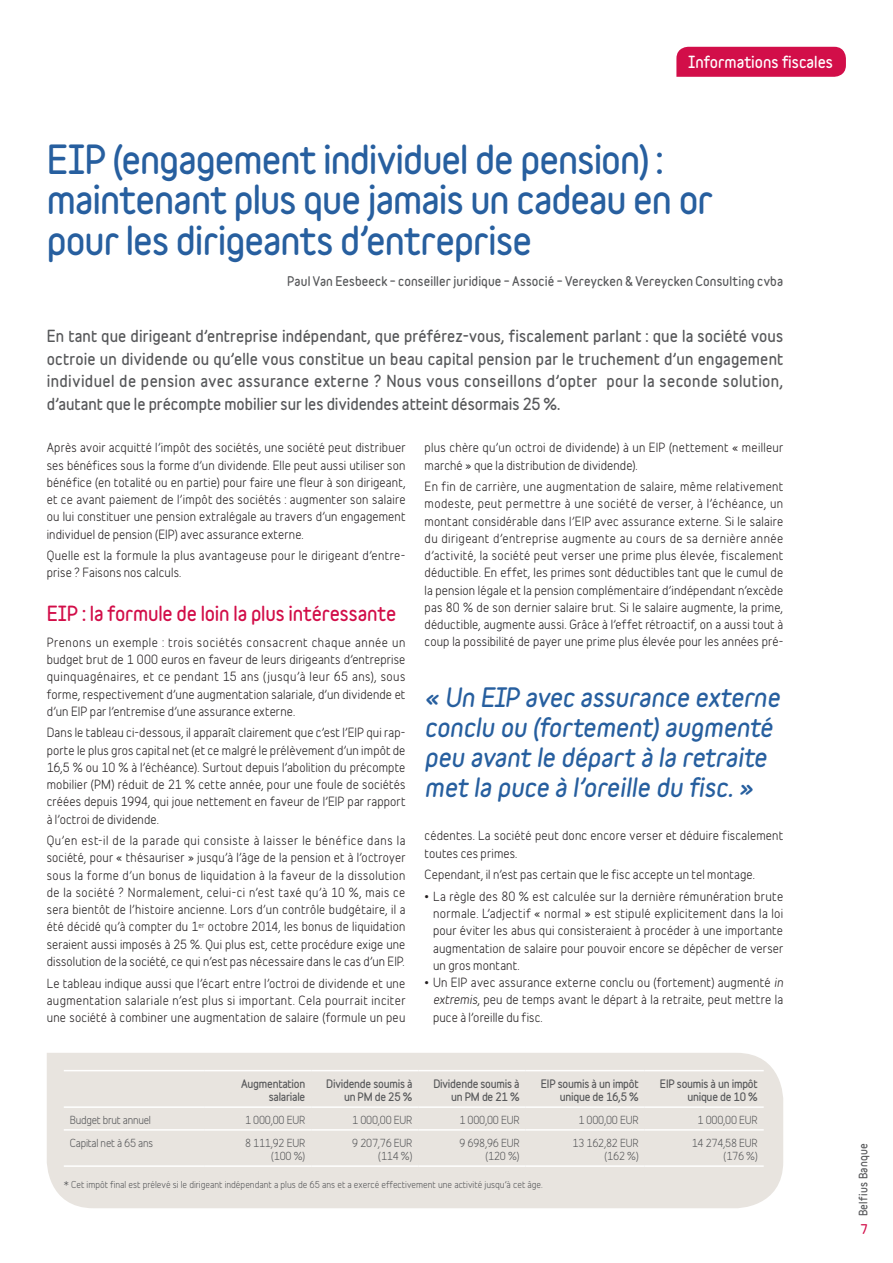
<style>
.page{position:relative;width:893px;height:1263px;background:#fff}
.page>*{position:absolute;margin:0;border:0;box-sizing:border-box;transform-origin:0 0}
.t1{font:700 36px/40.5px "Belfius Normal";letter-spacing:-.025em;color:#275f9f}
.t2{font:italic 700 24px/30px "Belfius Normal";color:#275f9f}
.t3{font:700 18.75px "Belfius Normal";color:#d20e49}
.t4{font:700 15px/22.5px "Belfius Alternative";color:#57585a;text-align:justify}
.t5{font:700 15px "Belfius Normal";color:#fff}
.t6{font:12px/17.2px "Belfius Alternative";letter-spacing:.015em;color:#231f20;text-align:justify}
.t7{font:700 12px "Belfius Normal";letter-spacing:.01em;color:#57585a}
.t8{font:700 12px "Belfius Normal";color:#d20e49}
.t9{font:10.5px/13.5px "Belfius Alternative";letter-spacing:-.02em;color:#57585a;text-align:right}
.t10{font:700 10.5px/13.5px "Belfius Alternative";letter-spacing:-.02em;color:#57585a;text-align:right}
.t11{font:700 10.5px "Belfius Normal";letter-spacing:.025em;color:#57585a}
.t12{font:9px "Belfius Alternative";color:#57585a}
.s1{font-style:italic}
</style>
<div class="page">
<div style="left:676px;top:47px;width:170px;height:30px;background:#d20e49"></div>
<div style="left:47px;top:1053px;width:736px;height:155px;background:#e8e4df"></div>
<hr style="left:64px;top:1070px;width:140px;height:1px;background:#fff">
<hr style="left:204px;top:1070px;width:107px;height:1px;background:#fff">
<hr style="left:311px;top:1070px;width:107px;height:1px;background:#fff">
<hr style="left:418px;top:1070px;width:108px;height:1px;background:#fff">
<hr style="left:526px;top:1070px;width:119px;height:1px;background:#fff">
<hr style="left:645px;top:1070px;width:119px;height:1px;background:#fff">
<hr style="left:64px;top:1106px;width:140px;height:2px;background:#fff">
<hr style="left:204px;top:1106px;width:107px;height:2px;background:#fff">
<hr style="left:311px;top:1106px;width:107px;height:2px;background:#fff">
<hr style="left:418px;top:1106px;width:108px;height:2px;background:#fff">
<hr style="left:526px;top:1106px;width:119px;height:2px;background:#fff">
<hr style="left:645px;top:1106px;width:119px;height:2px;background:#fff">
<hr style="left:64px;top:1129px;width:140px;height:1px;background:#fff">
<hr style="left:204px;top:1129px;width:107px;height:1px;background:#fff">
<hr style="left:311px;top:1129px;width:107px;height:1px;background:#fff">
<hr style="left:418px;top:1129px;width:108px;height:1px;background:#fff">
<hr style="left:526px;top:1129px;width:119px;height:1px;background:#fff">
<hr style="left:645px;top:1129px;width:119px;height:1px;background:#fff">
<hr style="left:64px;top:1165px;width:140px;height:2px;background:#fff">
<hr style="left:204px;top:1165px;width:107px;height:2px;background:#fff">
<hr style="left:311px;top:1165px;width:107px;height:2px;background:#fff">
<hr style="left:418px;top:1165px;width:108px;height:2px;background:#fff">
<hr style="left:526px;top:1165px;width:119px;height:2px;background:#fff">
<hr style="left:645px;top:1165px;width:119px;height:2px;background:#fff">
<p class="t5" style="left:688px;top:50px;width:146px">Informations fiscales</p>
<h1 class="t1" style="left:47px;top:138px;width:668px;text-indent:66px">(engagement individuel de pension) : maintenant plus que jamais un cadeau en or pour les dirigeants d’entreprise</h1>
<p class="t7" style="left:287px;top:271px;width:497px">Paul Van Eesbeeck – conseiller juridique – Associé – Vereycken &amp; Vereycken Consulting cvba</p>
<h1 class="t1" style="left:47px;top:138px;width:20px">EIP</h1>
<p class="t4" style="left:47px;top:324px;width:738px">En tant que dirigeant d’entreprise indépendant, que préférez-vous, fiscalement parlant : que la société vous octroie un dividende ou qu’elle vous constitue un beau capital pension par le truchement d’un engagement individuel de pension avec assurance externe ? Nous vous conseillons d’opter pour la seconde solution, d’autant que le précompte mobilier sur les dividendes atteint désormais 25 %.</p>
<p class="t6" style="left:47px;top:438px;width:360px">Après avoir acquitté l’impôt des sociétés, une société peut distribuer ses bénéfices sous la forme d’un dividende. Elle peut aussi utiliser son bénéfice (en totalité ou en partie) pour faire une fleur à son dirigeant, et ce avant paiement de l’impôt des sociétés : augmenter son salaire ou lui constituer une pension extralégale au travers d’un engagement individuel de pension (EIP) avec assurance externe.</p>
<p class="t6" style="left:47px;top:546px;width:360px">Quelle est la formule la plus avantageuse pour le dirigeant d’entre&shy;prise ? Faisons nos calculs.</p>
<h3 class="t3" style="left:47px;top:599px;width:11px">EIP</h3>
<h3 class="t3" style="left:82px;top:599px;width:316px">: la formule de loin la plus intéressante</h3>
<p class="t6" style="left:47px;top:632px;width:360px">Prenons un exemple : trois sociétés consacrent chaque année un budget brut de 1 000 euros en faveur de leurs dirigeants d’entreprise quinquagénaires, et ce pendant 15 ans (jusqu’à leur 65 ans), sous forme, respectivement d’une augmentation salariale, d’un dividende et d’un EIP par l’entremise d’une assurance externe.</p>
<p class="t6" style="left:47px;top:723px;width:360px">Dans le tableau ci-dessous, il apparaît clairement que c’est l’EIP qui rap&shy;porte le plus gros capital net (et ce malgré le prélèvement d’un impôt de 16,5 % ou 10 % à l’échéance). Surtout depuis l’abolition du précompte mobilier (PM) réduit de 21 % cette année, pour une foule de sociétés créées depuis 1994, qui joue nettement en faveur de l’EIP par rapport à l’octroi de dividende.</p>
<p class="t6" style="left:47px;top:831px;width:360px">Qu’en est-il de la parade qui consiste à laisser le bénéfice dans la société, pour « thésauriser » jusqu’à l’âge de la pension et à l’octroyer sous la forme d’un bonus de liquidation à la faveur de la dissolution de la société ? Normalement, celui-ci n’est taxé qu’à 10 %, mais ce sera bientôt de l’histoire ancienne. Lors d’un contrôle budgétaire, il a été décidé qu’à compter du 1<sup>er</sup> octobre 2014, les bonus de liquidation seraient aussi imposés à 25 %. Qui plus est, cette procédure exige une dissolution de la société, ce qui n’est pas nécessaire dans le cas d’un EIP.</p>
<p class="t6" style="left:47px;top:973px;width:360px">Le tableau indique aussi que l’écart entre l’octroi de dividende et une augmentation salariale n’est plus si important. Cela pourrait inciter une société à combiner une augmentation de salaire (formule un peu</p>
<p class="t6" style="left:425px;top:438px;width:360px">plus chère qu’un octroi de dividende) à un EIP (nettement « meilleur marché » que la distribution de dividende).</p>
<p class="t6" style="left:425px;top:477px;width:360px">En fin de carrière, une augmentation de salaire, même relativement modeste, peut permettre à une société de verser, à l’échéance, un montant considérable dans l’EIP avec assurance externe. Si le salaire du dirigeant d’entreprise augmente au cours de sa dernière année d’activité, la société peut verser une prime plus élevée, fiscalement déductible. En effet, les primes sont déductibles tant que le cumul de la pension légale et la pension complémentaire d’indépendant n’excède pas 80 % de son dernier salaire brut. Si le salaire augmente, la prime, déductible, augmente aussi. Grâce à l’effet rétroactif, on a aussi tout à coup la possibilité de payer une prime plus élevée pour les années pré-</p>
<h2 class="t2" style="left:425px;top:682px;width:357px">« Un EIP avec assurance externe conclu ou (fortement) augmenté peu avant le départ à la retraite met la puce à l’oreille du fisc. »</h2>
<p class="t6" style="left:425px;top:826px;width:360px">cédentes. La société peut donc encore verser et déduire fiscalement toutes ces primes.</p>
<p class="t6" style="left:425px;top:865px;width:332px">Cependant, il n’est pas certain que le fisc accepte un tel montage.</p>
<p class="t6" style="left:433px;top:886px;width:352px;text-indent:-9px">• La règle des 80 % est calculée sur la dernière rémunération brute normale. L’adjectif « normal » est stipulé explicitement dans la loi pour éviter les abus qui consisteraient à procéder à une importante augmentation de salaire pour pouvoir encore se dépêcher de verser un gros montant.</p>
<p class="t6" style="left:433px;top:972px;width:352px;text-indent:-9px">• Un EIP avec assurance externe conclu ou (fortement) augmenté <span class="s1">in extremis</span>, peu de temps avant le départ à la retraite, peut mettre la puce à l’oreille du fisc.</p>
<p class="t10" style="left:241px;top:1076px;width:66px">Augmentation salariale</p>
<p class="t10" style="left:326px;top:1076px;width:88px">Dividende soumis à un PM de 25 %</p>
<p class="t10" style="left:433px;top:1076px;width:88px">Dividende soumis à un PM de 21 %</p>
<p class="t10" style="left:541px;top:1076px;width:99px">EIP soumis à un impôt unique de 16,5 %</p>
<p class="t10" style="left:660px;top:1076px;width:99px">EIP soumis à un impôt unique de 10 %</p>
<p class="t9" style="left:70px;top:1112px;width:83px">Budget brut annuel</p>
<p class="t9" style="left:245px;top:1112px;width:62px">1 000,00 EUR</p>
<p class="t9" style="left:352px;top:1112px;width:62px">1 000,00 EUR</p>
<p class="t9" style="left:459px;top:1112px;width:62px">1 000,00 EUR</p>
<p class="t9" style="left:578px;top:1112px;width:62px">1 000,00 EUR</p>
<p class="t9" style="left:697px;top:1112px;width:62px">1 000,00 EUR</p>
<p class="t9" style="left:70px;top:1135px;width:85px">Capital net à 65 ans</p>
<p class="t9" style="left:245px;top:1135px;width:62px">8 111,92 EUR (100 %)</p>
<p class="t9" style="left:352px;top:1135px;width:62px">9 207,76 EUR (114 %)</p>
<p class="t9" style="left:459px;top:1135px;width:62px">9 698,96 EUR (120 %)</p>
<p class="t9" style="left:573px;top:1135px;width:68px">13 162,82 EUR (162 %)</p>
<p class="t9" style="left:692px;top:1135px;width:68px">14 274,58 EUR (176 %)</p>
<p class="t12" style="left:64px;top:1177px;width:480px">* Cet impôt final est prélevé si le dirigeant indépendant a plus de 65 ans et a exercé effectivement une activité jusqu’à cet âge.</p>
<p class="t11" style="left:855px;top:1216px;width:75px;rotate:-90deg">Belfius Banque</p>
<p class="t8" style="left:861px;top:1220px;width:9px">7</p>
</div>
